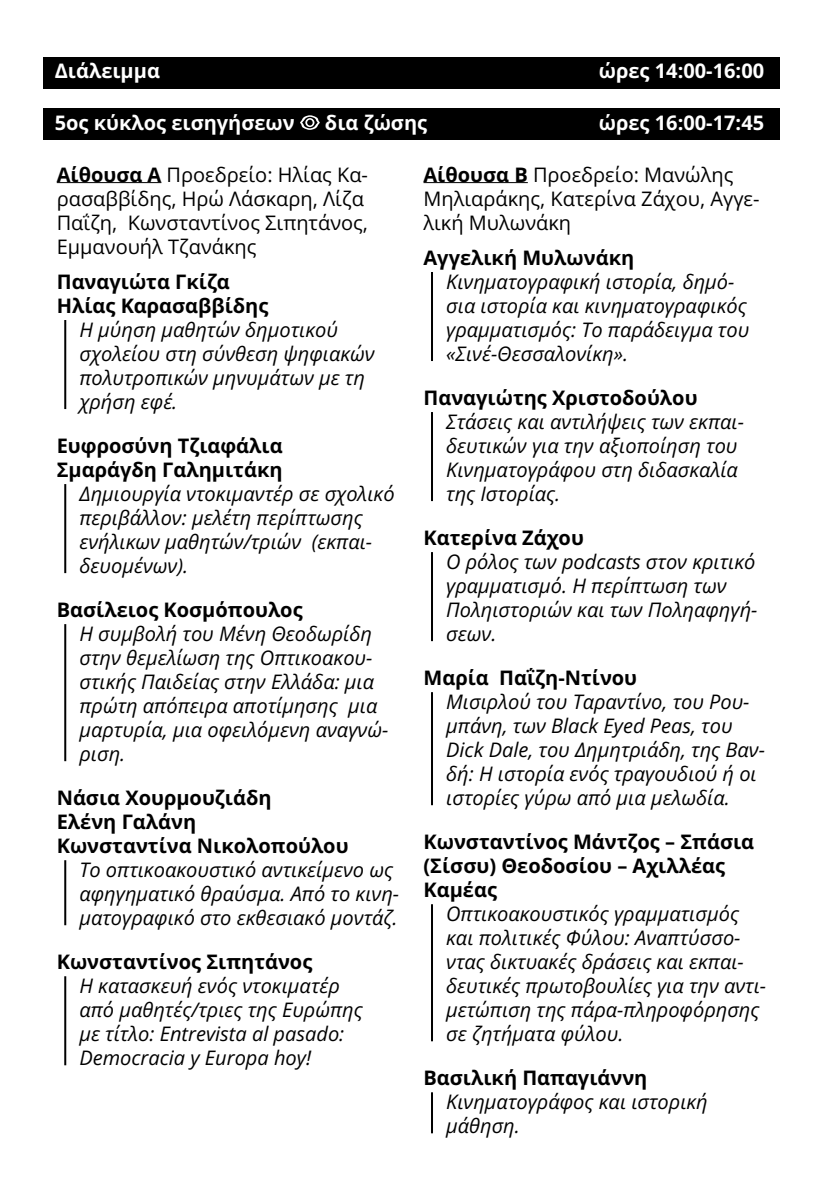
<style>
.page{position:relative;width:840px;height:1191px;background:#fff}
.page>*{position:absolute;margin:0;border:0;box-sizing:border-box;transform-origin:0 0}
.t1{font:italic 20px/24px "Open Sans";color:#000}
.t2{font:700 20px/24px "Open Sans";color:#000}
.t3{font:20px/24px "Open Sans";color:#000}
.t4{font:700 20px "Open Sans";color:#fff}
.s1{font-weight:700}
</style>
<div class="page">
<div style="left:43px;top:57px;width:736px;height:31px;background:#000"></div>
<div style="left:43px;top:108px;width:736px;height:32px;background:#000"></div>
<svg style="left:300px;top:115px;width:20px;height:15px"></svg>
<hr style="left:57px;top:182px;width:104px;height:1px;background:#000">
<hr style="left:64px;top:320px;width:2px;height:89px;background:#000">
<hr style="left:64px;top:484px;width:2px;height:89px;background:#000">
<hr style="left:64px;top:624px;width:2px;height:137px;background:#000">
<hr style="left:64px;top:860px;width:2px;height:65px;background:#000">
<hr style="left:64px;top:976px;width:2px;height:89px;background:#000">
<hr style="left:423px;top:182px;width:104px;height:1px;background:#000">
<hr style="left:431px;top:272px;width:2px;height:89px;background:#000">
<hr style="left:431px;top:412px;width:2px;height:89px;background:#000">
<hr style="left:431px;top:552px;width:2px;height:89px;background:#000">
<hr style="left:431px;top:692px;width:2px;height:113px;background:#000">
<hr style="left:431px;top:904px;width:2px;height:137px;background:#000">
<hr style="left:431px;top:1092px;width:2px;height:41px;background:#000">
<p class="t4" style="left:55px;top:57px;width:107px">Διάλειμμα</p>
<p class="t4" style="left:598px;top:57px;width:167px">ώρες 14:00-16:00</p>
<p class="t4" style="left:55px;top:109px;width:241px">5ος κύκλος εισηγήσεων</p>
<p class="t4" style="left:325px;top:109px;width:104px">δια ζώσης</p>
<p class="t4" style="left:598px;top:109px;width:167px">ώρες 16:00-17:45</p>
<p class="t3" style="left:57px;top:162px;width:312px"><span class="s1">Αίθουσα Α</span> Προεδρείο: Ηλίας Κα&shy;ρασαββίδης, Ηρώ Λάσκαρη, Λίζα<br>Παΐζη, Κωνσταντίνος Σιπητάνος,<br>Εμμανουήλ Τζανάκης</p>
<p class="t2" style="left:57px;top:269px;width:213px">Παναγιώτα Γκίζα<br>Ηλίας Καρασαββίδης</p>
<p class="t1" style="left:79px;top:317px;width:297px">Η μύηση μαθητών δημοτικού σχολείου στη σύνθεση ψηφιακών πολυτροπικών μηνυμάτων με τη χρήση εφέ.</p>
<p class="t2" style="left:57px;top:433px;width:227px">Ευφροσύνη Τζιαφάλια<br>Σμαράγδη Γαλημιτάκη</p>
<p class="t1" style="left:79px;top:481px;width:316px">Δημιουργία ντοκιμαντέρ σε σχολικό περιβάλλον: μελέτη περίπτωσης ενήλικων μαθητών/τριών (εκπαι&shy;δευομένων).</p>
<p class="t2" style="left:57px;top:597px;width:247px">Βασίλειος Κοσμόπουλος</p>
<p class="t1" style="left:79px;top:621px;width:310px">Η συμβολή του Μένη Θεοδωρίδη στην θεμελίωση της Οπτικοακου&shy;στικής Παιδείας στην Ελλάδα: μια πρώτη απόπειρα αποτίμησης μια μαρτυρία, μια οφειλόμενη αναγνώ&shy;ριση.</p>
<p class="t2" style="left:57px;top:785px;width:293px">Νάσια Χουρμουζιάδη<br>Ελένη Γαλάνη<br>Κωνσταντίνα Νικολοπούλου</p>
<p class="t1" style="left:79px;top:857px;width:321px">Το οπτικοακουστικό αντικείμενο ως αφηγηματικό θραύσμα. Από το κινη&shy;ματογραφικό στο εκθεσιακό μοντάζ.</p>
<p class="t2" style="left:57px;top:949px;width:257px">Κωνσταντίνος Σιπητάνος</p>
<p class="t1" style="left:79px;top:973px;width:285px">Η κατασκευή ενός ντοκιματέρ από μαθητές/τριες της Ευρώπης με τίτλο: Entrevista al pasado:<br>Democracia y Europa hoy!</p>
<p class="t3" style="left:423px;top:162px;width:337px"><span class="s1">Αίθουσα B</span> Προεδρείο: Μανώλης<br>Μηλιαράκης, Κατερίνα Ζάχου, Αγγε&shy;λική Μυλωνάκη</p>
<p class="t2" style="left:423px;top:245px;width:212px">Αγγελική Μυλωνάκη</p>
<p class="t1" style="left:446px;top:269px;width:304px">Κινηματογραφική ιστορία, δημό&shy;σια ιστορία και κινηματογραφικός γραμματισμός: Το παράδειγμα του «Σινέ-Θεσσαλονίκη».</p>
<p class="t2" style="left:423px;top:385px;width:275px">Παναγιώτης Χριστοδούλου</p>
<p class="t1" style="left:446px;top:409px;width:299px">Στάσεις και αντιλήψεις των εκπαι&shy;δευτικών για την αξιοποίηση του<br>Κινηματογράφου στη διδασκαλία της Ιστορίας.</p>
<p class="t2" style="left:423px;top:525px;width:162px">Κατερίνα Ζάχου</p>
<p class="t1" style="left:446px;top:549px;width:312px">Ο ρόλος των podcasts στον κριτικό γραμματισμό. Η περίπτωση των<br>Ποληιστοριών και των Ποληαφηγή&shy;σεων.</p>
<p class="t2" style="left:423px;top:665px;width:215px">Μαρία Παΐζη-Ντίνου</p>
<p class="t1" style="left:446px;top:689px;width:320px">Μισιρλού του Ταραντίνο, του Ρου&shy;μπάνη, των Black Eyed Peas, του<br>Dick Dale, του Δημητριάδη, της Βαν&shy;δή: Η ιστορία ενός τραγουδιού ή οι ιστορίες γύρω από μια μελωδία.</p>
<p class="t2" style="left:423px;top:829px;width:332px">Κωνσταντίνος Μάντζος – Σπάσια (Σίσσυ) Θεοδοσίου – Αχιλλέας<br>Καμέας</p>
<p class="t1" style="left:446px;top:901px;width:321px">Οπτικοακουστικός γραμματισμός και πολιτικές Φύλου: Αναπτύσσο&shy;ντας δικτυακές δράσεις και εκπαι&shy;δευτικές πρωτοβουλίες για την αντι&shy;μετώπιση της πάρα-πληροφόρησης σε ζητήματα φύλου.</p>
<p class="t2" style="left:423px;top:1065px;width:225px">Βασιλική Παπαγιάννη</p>
<p class="t1" style="left:446px;top:1089px;width:263px">Κινηματογράφος και ιστορική μάθηση.</p>
</div>
